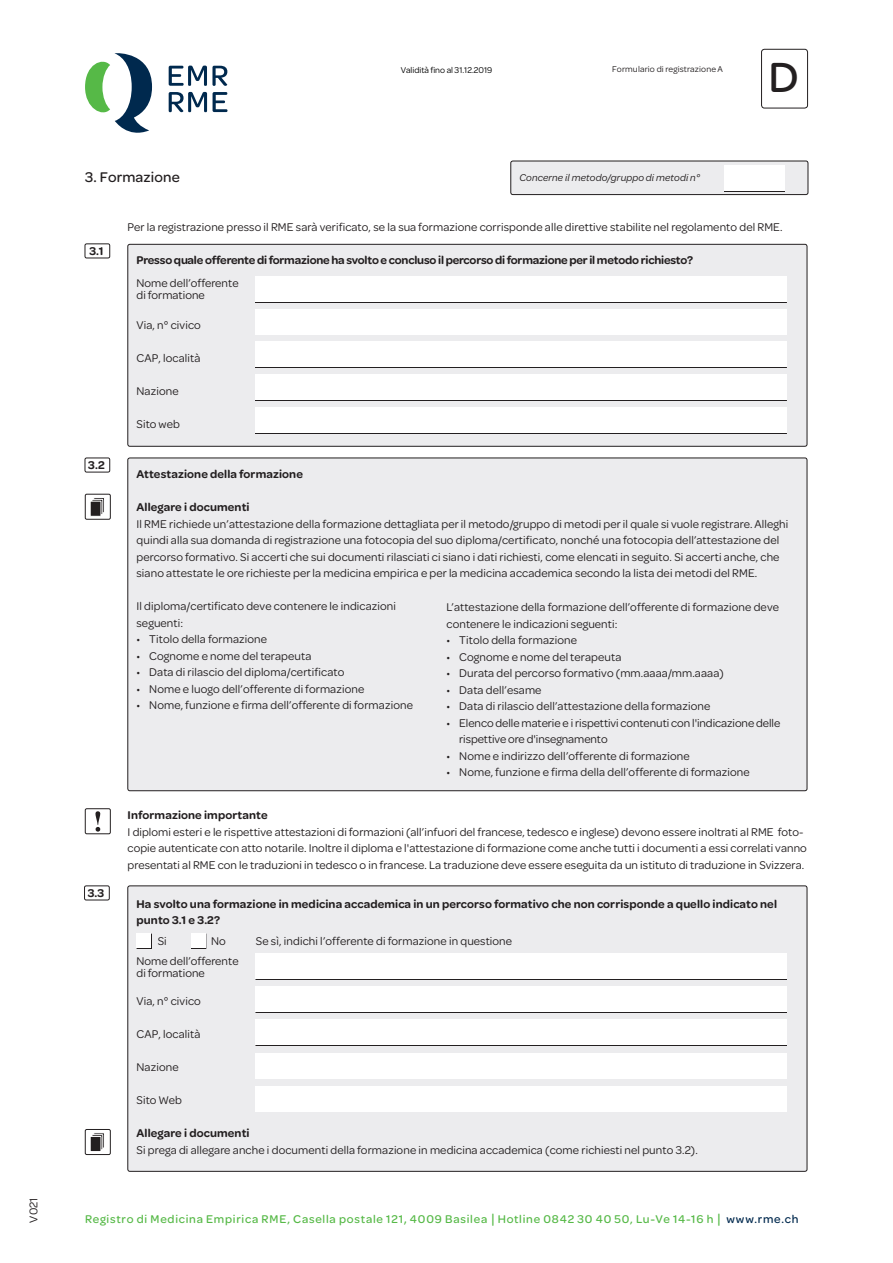
<style>
.page{position:relative;width:893px;height:1263px;background:#fff}
.page>*{position:absolute;margin:0;border:0;box-sizing:border-box;transform-origin:0 0}
._00-ABC{font:500 45px "Omnes";color:#231f20}
._03-Titel-IT{font:500 15px "Omnes";letter-spacing:.01em;color:#231f20}
._03-Lauftext-IT{font:12px/16.5px "Omnes";letter-spacing:.01em;color:#231f20}
._03-Lauftext-IT-Bold{font:600 12px/16.5px "Omnes";letter-spacing:.01em;color:#231f20}
.t1{font:500 12px "Omnes";letter-spacing:.065em;color:#56b947}
._03-Lauftext-IT-Bold-2{font:600 12px "Omnes";letter-spacing:-.015em;color:#231f20}
._00-Zahlen_positiv{font:600 12px "Omnes";color:#231f20}
._03-Info-IT-klein-it{font:italic 10.5px "Omnes";letter-spacing:.01em;color:#231f20}
.t2{font:9px "Omnes";letter-spacing:.015em;color:#231f20}
.t3{font:9px "Omnes";color:#000}
.s1{font-size:14.4px}
.s2{color:#00294e}
</style>
<div class="page">
<svg style="left:85px;top:53px;width:67px;height:80px"></svg>
<svg style="left:169px;top:66px;width:58px;height:20px"></svg>
<svg style="left:169px;top:92px;width:38px;height:20px"></svg>
<svg style="left:213px;top:92px;width:14px;height:20px"></svg>
<div style="left:128px;top:244px;width:679px;height:202px;background:#ececee;border-radius:2px"></div>
<div style="left:128px;top:244px;width:679px;height:202px;border:1px solid #231f20;border-radius:2px"></div>
<div style="left:128px;top:458px;width:679px;height:333px;background:#ececee;border-radius:2px"></div>
<div style="left:85px;top:808px;width:26px;height:26px;border:1px solid #231f20;border-radius:2px"></div>
<svg style="left:95px;top:811px;width:5px;height:21px"></svg>
<div style="left:128px;top:886px;width:679px;height:285px;background:#ececee;border-radius:2px"></div>
<svg style="left:136px;top:934px;width:16px;height:15px"></svg>
<div style="left:137px;top:933px;width:14px;height:15px;background:#fff"></div>
<div style="left:191px;top:934px;width:15px;height:15px;background:#231f20"></div>
<div style="left:191px;top:933px;width:15px;height:15px;background:#fff"></div>
<div style="left:85px;top:494px;width:26px;height:25px;border:1px solid #231f20;border-radius:2px"></div>
<div style="left:93px;top:497px;width:12px;height:16px;border:1px solid #fff"></div>
<div style="left:92px;top:499px;width:11px;height:16px;border:1px solid #fff"></div>
<div style="left:90px;top:501px;width:11px;height:15px;background:#231f20"></div>
<div style="left:90px;top:501px;width:11px;height:16px;border:1px solid #fff"></div>
<div style="left:85px;top:1129px;width:26px;height:26px;border:1px solid #231f20;border-radius:2px"></div>
<div style="left:93px;top:1132px;width:12px;height:16px;border:1px solid #fff"></div>
<div style="left:92px;top:1134px;width:11px;height:16px;border:1px solid #fff"></div>
<div style="left:90px;top:1136px;width:11px;height:15px;background:#231f20"></div>
<div style="left:90px;top:1136px;width:11px;height:16px;border:1px solid #fff"></div>
<div style="left:255px;top:276px;width:532px;height:26px;background:#fff"></div>
<div style="left:255px;top:309px;width:532px;height:26px;background:#fff"></div>
<div style="left:255px;top:342px;width:532px;height:26px;background:#231f20"></div>
<div style="left:255px;top:342px;width:532px;height:25px;background:#fff"></div>
<div style="left:255px;top:408px;width:532px;height:26px;background:#231f20"></div>
<div style="left:255px;top:407px;width:532px;height:26px;background:#fff"></div>
<div style="left:255px;top:375px;width:532px;height:26px;background:#231f20"></div>
<div style="left:255px;top:374px;width:532px;height:26px;background:#fff"></div>
<div style="left:255px;top:954px;width:532px;height:26px;background:#231f20"></div>
<div style="left:256px;top:954px;width:531px;height:25px;background:#fff"></div>
<div style="left:255px;top:987px;width:532px;height:26px;background:#231f20"></div>
<div style="left:256px;top:987px;width:531px;height:25px;background:#fff"></div>
<div style="left:255px;top:1020px;width:532px;height:26px;background:#231f20"></div>
<div style="left:256px;top:1020px;width:531px;height:25px;background:#fff"></div>
<div style="left:255px;top:1086px;width:532px;height:26px;background:#fff"></div>
<div style="left:255px;top:1053px;width:532px;height:26px;background:#fff"></div>
<div style="left:511px;top:161px;width:297px;height:34px;background:#ececee;border-radius:2px"></div>
<div style="left:511px;top:161px;width:297px;height:34px;border:1px solid #231f20;border-radius:2px"></div>
<svg style="left:724px;top:166px;width:61px;height:26px"></svg>
<div style="left:724px;top:165px;width:60px;height:26px;background:#fff"></div>
<div style="left:761px;top:49px;width:47px;height:59px;border:1px solid #231f20;border-radius:3px"></div>
<div style="left:85px;top:244px;width:25px;height:14px;border:1px solid #231f20;border-radius:2px"></div>
<div style="left:85px;top:458px;width:25px;height:14px;border:1px solid #231f20;border-radius:2px"></div>
<div style="left:84px;top:886px;width:26px;height:14px;border:1px solid #231f20;border-radius:2px"></div>
<p class="_03-Lauftext-IT" style="left:24px;top:1222px;width:27px;rotate:-90deg">V021</p>
<p class="_03-Titel-IT" style="left:85px;top:166px;width:96px">3. Formazione</p>
<p class="t3" style="left:401px;top:64px;width:93px">Validità fino al 31.12.2019</p>
<p class="t2" style="left:612px;top:63px;width:112px">Formulario di registrazione A</p>
<p class="_03-Info-IT-klein-it" style="left:519px;top:171px;width:182px">Concerne il metodo/gruppo di metodi n°</p>
<p class="_00-ABC" style="left:768px;top:47px;width:32px">D</p>
<p class="_00-Zahlen_positiv" style="left:89px;top:243px;width:16px">3.1</p>
<p class="_00-Zahlen_positiv" style="left:88px;top:457px;width:18px">3.2</p>
<p class="_00-Zahlen_positiv" style="left:88px;top:885px;width:18px">3.3</p>
<p class="_03-Lauftext-IT" style="left:128px;top:219px;width:656px">Per la registrazione presso il RME sarà verificato, se la sua formazione corrisponde alle direttive stabilite nel regolamento del RME.</p>
<p class="_03-Lauftext-IT-Bold-2" style="left:137px;top:252px;width:558px">Presso quale offerente di formazione ha svolto e concluso il percorso di formazione per il metodo richiesto?</p>
<p class="_03-Lauftext-IT" style="left:137px;top:274px;width:104px">Nome dell’offerente</p>
<p class="_03-Lauftext-IT" style="left:137px;top:286px;width:70px">di formatione</p>
<p class="_03-Lauftext-IT" style="left:137px;top:316px;width:66px">Via, n° civico</p>
<p class="_03-Lauftext-IT" style="left:137px;top:349px;width:65px">CAP, località</p>
<p class="_03-Lauftext-IT" style="left:137px;top:382px;width:44px">Nazione</p>
<p class="_03-Lauftext-IT" style="left:137px;top:415px;width:45px">Sito web</p>
<p class="_03-Lauftext-IT-Bold" style="left:137px;top:465px;width:168px">Attestazione della formazione</p>
<p class="_03-Lauftext-IT-Bold" style="left:137px;top:498px;width:115px">Allegare i documenti</p>
<p class="_03-Lauftext-IT" style="left:137px;top:515px;width:653px">Il RME richiede un’attestazione della formazione dettagliata per il metodo/gruppo di metodi per il quale si vuole registrare. Alleghi quindi alla sua domanda di registrazione una fotocopia del suo diploma/certificato, nonché una fotocopia dell’attestazione del percorso formativo. Si accerti che sui documenti rilasciati ci siano i dati richiesti, come elencati in seguito. Si accerti anche, che siano attestate le ore richieste per la medicina empirica e per la medicina accademica secondo la lista dei metodi del RME.</p>
<p class="_03-Lauftext-IT" style="left:137px;top:597px;width:261px">Il diploma/certificato deve contenere le indicazioni</p>
<p class="_03-Lauftext-IT" style="left:137px;top:614px;width:48px">seguenti:</p>
<p class="_03-Lauftext-IT" style="left:137px;top:630px;width:132px">• Titolo della formazione</p>
<p class="_03-Lauftext-IT" style="left:137px;top:647px;width:176px">• Cognome e nome del terapeuta</p>
<p class="_03-Lauftext-IT" style="left:137px;top:663px;width:209px">• Data di rilascio del diploma/certificato</p>
<p class="_03-Lauftext-IT" style="left:137px;top:680px;width:229px">• Nome e luogo dell’offerente di formazione</p>
<p class="_03-Lauftext-IT" style="left:137px;top:696px;width:278px">• Nome, funzione e firma dell’offerente di formazione</p>
<p class="_03-Lauftext-IT" style="left:446px;top:598px;width:334px">L’attestazione della formazione dell’offerente di formazione deve contenere le indicazioni seguenti:</p>
<p class="_03-Lauftext-IT" style="left:446px;top:631px;width:132px">• Titolo della formazione</p>
<p class="_03-Lauftext-IT" style="left:446px;top:648px;width:176px">• Cognome e nome del terapeuta</p>
<p class="_03-Lauftext-IT" style="left:446px;top:664px;width:279px">• Durata del percorso formativo (mm.aaaa/mm.aaaa)</p>
<p class="_03-Lauftext-IT" style="left:446px;top:681px;width:97px">• Data dell’esame</p>
<p class="_03-Lauftext-IT" style="left:446px;top:697px;width:265px">• Data di rilascio dell’attestazione della formazione</p>
<p class="_03-Lauftext-IT" style="left:459px;top:714px;width:323px;text-indent:-13px">• Elenco delle materie e i rispettivi contenuti con l'indicazione delle rispettive ore d'insegnamento</p>
<p class="_03-Lauftext-IT" style="left:446px;top:747px;width:245px">• Nome e indirizzo dell’offerente di formazione</p>
<p class="_03-Lauftext-IT" style="left:446px;top:763px;width:305px">• Nome, funzione e firma della dell’offerente di formazione</p>
<p class="_03-Lauftext-IT-Bold" style="left:128px;top:806px;width:142px">Informazione importante</p>
<p class="_03-Lauftext-IT" style="left:128px;top:823px;width:681px">I diplomi esteri e le rispettive attestazioni di formazioni (all’infuori del francese, tedesco e inglese) devono essere inoltrati al RME foto&shy;copie autenticate con atto notarile. Inoltre il diploma e l'attestazione di formazione come anche tutti i documenti a essi correlati vanno presentati al RME con le traduzioni in tedesco o in francese. La traduzione deve essere eseguita da un istituto di traduzione in Svizzera.</p>
<p class="_03-Lauftext-IT-Bold" style="left:137px;top:894px;width:642px">Ha svolto una formazione in medicina accademica in un percorso formativo che non corrisponde a quello indicato nel punto 3.1 e 3.2?</p>
<p class="_03-Lauftext-IT" style="left:158px;top:932px;width:11px">Si</p>
<p class="_03-Lauftext-IT" style="left:211px;top:932px;width:16px">No</p>
<p class="_03-Lauftext-IT" style="left:256px;top:932px;width:258px">Se sì, indichi l’offerente di formazione in questione</p>
<p class="_03-Lauftext-IT" style="left:137px;top:951px;width:104px">Nome dell’offerente</p>
<p class="_03-Lauftext-IT" style="left:137px;top:963px;width:70px">di formatione</p>
<p class="_03-Lauftext-IT" style="left:137px;top:992px;width:66px">Via, n° civico</p>
<p class="_03-Lauftext-IT" style="left:137px;top:1025px;width:65px">CAP, località</p>
<p class="_03-Lauftext-IT" style="left:137px;top:1058px;width:44px">Nazione</p>
<p class="_03-Lauftext-IT" style="left:137px;top:1091px;width:47px">Sito Web</p>
<p class="_03-Lauftext-IT-Bold" style="left:137px;top:1124px;width:115px">Allegare i documenti</p>
<p class="_03-Lauftext-IT" style="left:137px;top:1140px;width:563px">Si prega di allegare anche i documenti della formazione in medicina accademica (come richiesti nel punto 3.2).</p>
<p class="t1" style="left:85px;top:1211px;width:715px">Registro di Medicina Empirica RME, Casella postale 121<span class="s1">,</span> 4009 Basilea <span class="s1">|</span> Hotline 0842 30 40 50, Lu-Ve 14-16 h <span class="s1">|</span> <span class="s2">www.rme.ch</span></p>
</div>
